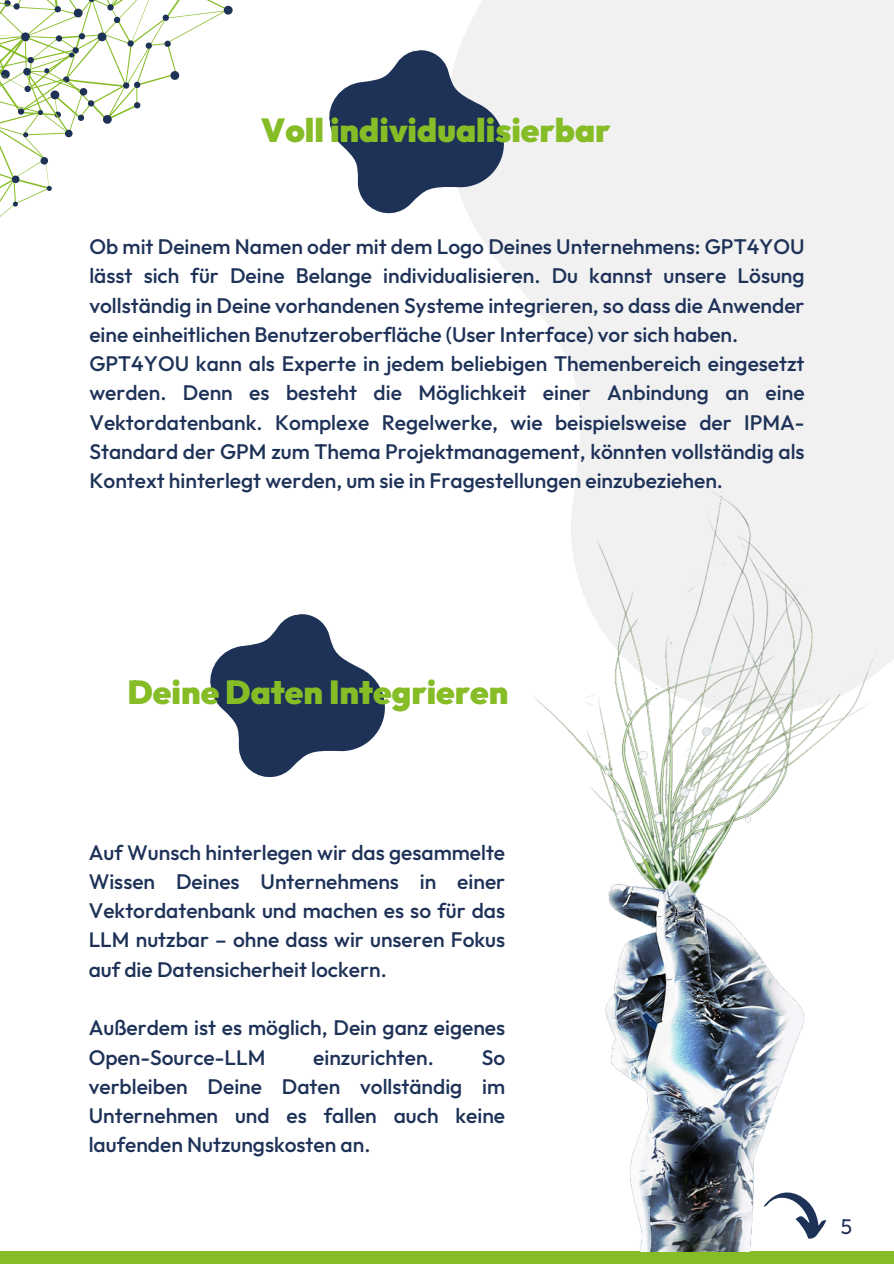
<style>
.page{position:relative;width:894px;height:1264px;background:#fff}
.page>*{position:absolute;margin:0;border:0;box-sizing:border-box;transform-origin:0 0}
.t1{font:900 33.15px "Outfit";color:#86bc25}
.t2{font:500 21px/29.2px "Outfit";color:#1e3258;text-align:justify}
.t3{font:21px "Outfit";color:#1e3258}
</style>
<div class="page">
<svg style="left:210px;top:614px;width:175px;height:164px"></svg>
<svg style="left:462px;top:0;width:431px;height:406px;fill:#f1f1f2"></svg>
<div style="left:0;top:1251px;width:893px;height:12px;background:#86bc25"></div>
<svg style="left:329px;top:41px;width:182px;height:178px"></svg>
<img style="left:532px;top:406px;width:361px;height:845px">
<svg style="left:0;top:0;width:232px;height:217px"></svg>
<p class="t1" style="left:261px;top:109px;width:351px">Voll individualisierbar</p>
<p class="t2" style="left:89px;top:232px;width:716px">Ob mit Deinem Namen oder mit dem Logo Deines Unternehmens: GPT4YOU lässt sich für Deine Belange individualisieren. Du kannst unsere Lösung vollständig in Deine vorhandenen Systeme integrieren, so dass die Anwender eine einheitlichen Benutzeroberfläche (User Interface) vor sich haben.</p>
<p class="t2" style="left:89px;top:349px;width:716px">GPT4YOU kann als Experte in jedem beliebigen Themenbereich eingesetzt werden. Denn es besteht die Möglichkeit einer Anbindung an eine Vektordatenbank. Komplexe Regelwerke, wie beispielsweise der IPMA-Standard der GPM zum Thema Projektmanagement, könnten vollständig als Kontext hinterlegt werden, um sie in Fragestellungen einzubeziehen.</p>
<p class="t1" style="left:127px;top:671px;width:382px">Deine Daten Integrieren</p>
<h1 class="t2" style="left:89px;top:837px;width:418px">Auf Wunsch hinterlegen wir das gesammelte Wissen Deines Unternehmens in einer Vektordatenbank und machen es so für das LLM nutzbar – ohne dass wir unseren Fokus auf die Datensicherheit lockern.</h1>
<p class="t2" style="left:89px;top:1012px;width:418px">Außerdem ist es möglich, Dein ganz eigenes<br>Open-Source-LLM</p>
<p class="t2" style="left:313px;top:1042px;width:122px">einzurichten.</p>
<p class="t2" style="left:89px;top:1042px;width:418px;text-indent:393px">So verbleiben Deine Daten vollständig im Unternehmen und es fallen auch keine laufenden Nutzungskosten an.</p>
<p class="t3" style="left:840px;top:1213px;width:13px">5</p>
</div>
